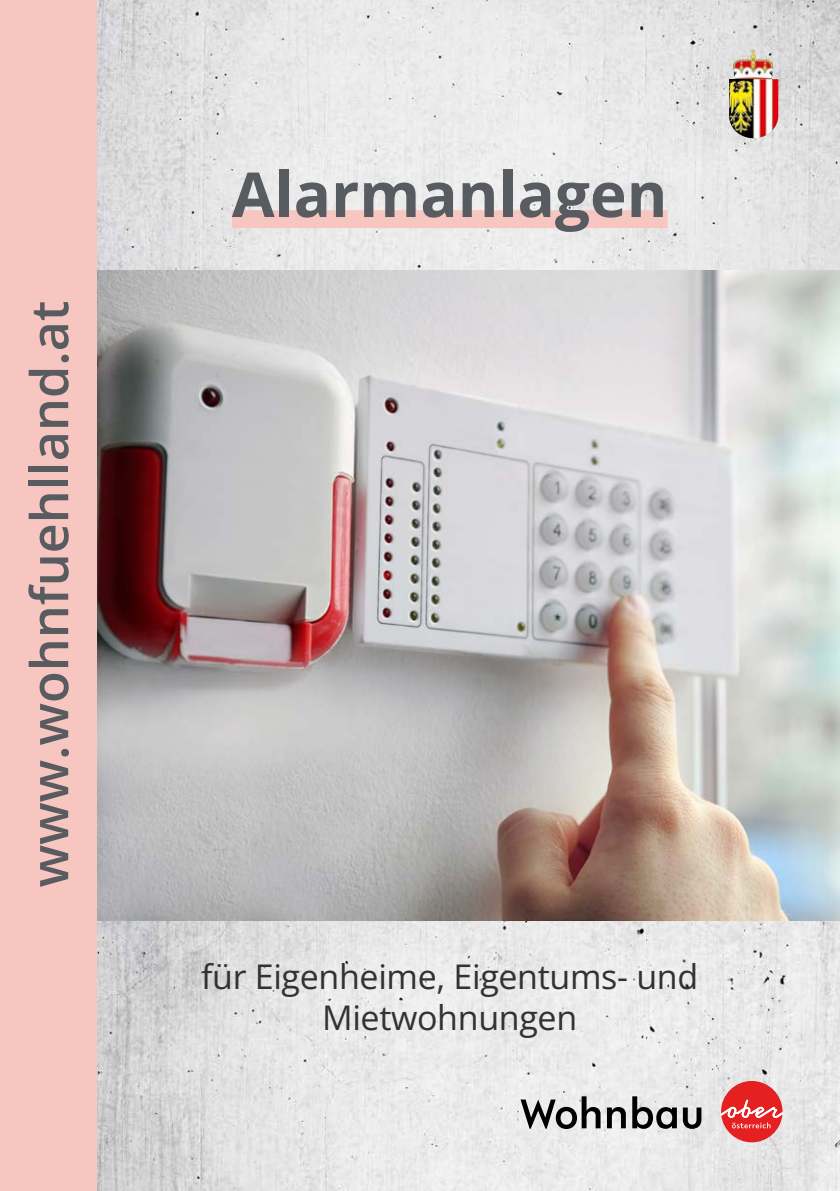
<style>
.page{position:relative;width:840px;height:1191px;background:#fff}
.page>*{position:absolute;margin:0;border:0;box-sizing:border-box;transform-origin:0 0}
.Titelseite_P_Titelseite_H{font:700 62px "Open Sans";color:#585b5f}
.Titelseite_Link_Titelseite{font:600 52px "Open Sans";color:#585b5f}
.Titelseite_P_Titelseite_Ü2{font:34px/40.8px "Open Sans";letter-spacing:-.01em;color:#323133;text-align:center}
</style>
<div class="page">
<img style="left:97px;top:0;width:742px;height:1191px">
<img style="left:97px;top:270px;width:742px;height:650px">
<div style="left:232px;top:210px;width:435px;height:18px;background:#f8c6c0"></div>
<div style="left:0;top:0;width:97px;height:1191px;background:#f8c6c0"></div>
<svg style="left:720px;top:1081px;width:62px;height:61px;background:#e76161"></svg>
<svg style="left:520px;top:1096px;width:181px;height:33px;background:#9c9c9c"></svg>
<img style="left:728px;top:51px;width:49px;height:87px">
<p class="Titelseite_Link_Titelseite" style="left:14px;top:887px;width:588px;rotate:-90deg">www.wohnfuehlland.at</p>
<p class="Titelseite_P_Titelseite_H" style="left:232px;top:151px;width:437px">Alarmanlagen</p>
<p class="Titelseite_P_Titelseite_Ü2" style="left:201px;top:955px;width:498px">für Eigenheime, Eigentums- und<br>Mietwohnungen</p>
</div>
